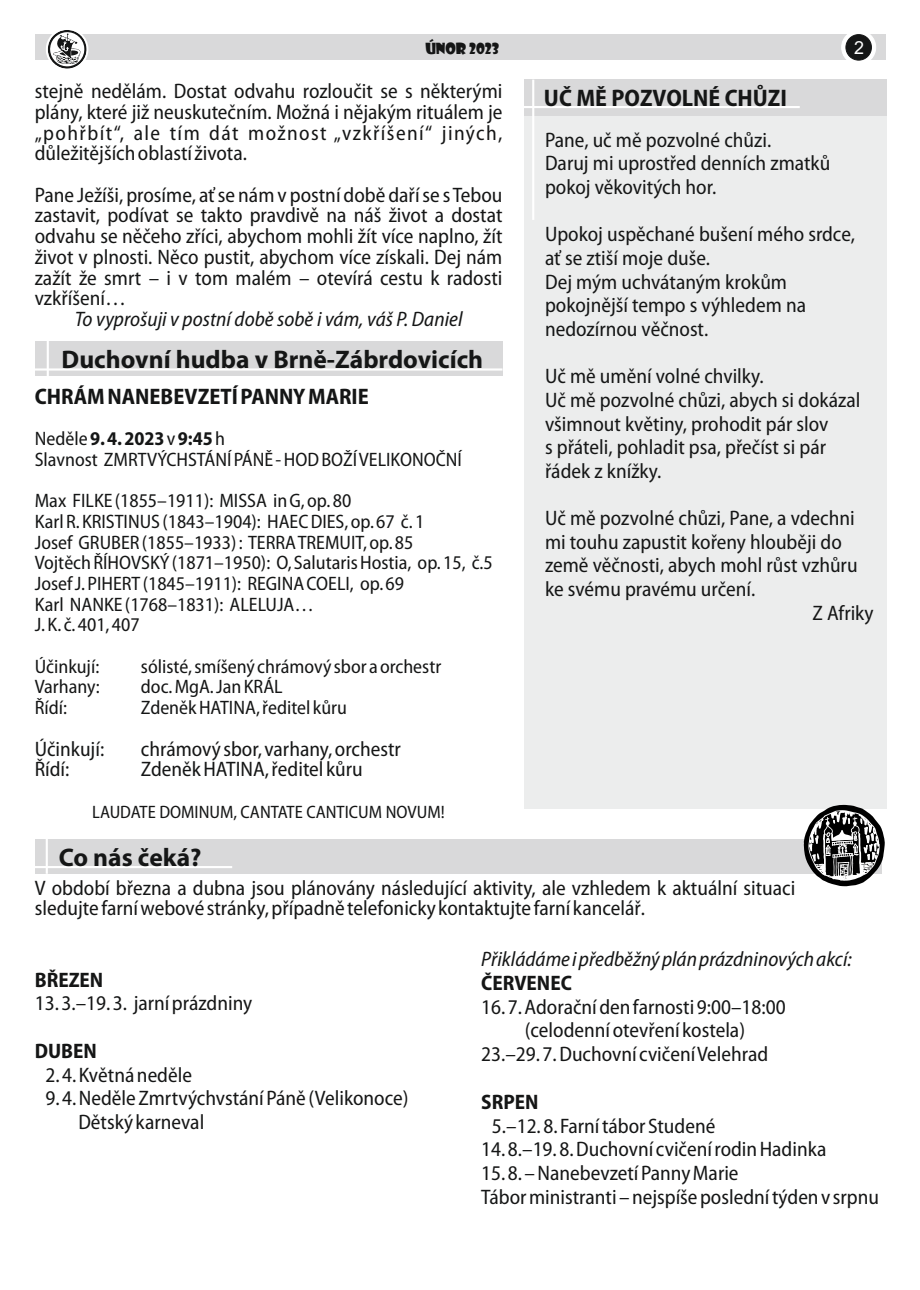
<style>
.page{position:relative;width:920px;height:1290px;background:#fff}
.page>*{position:absolute;margin:0;border:0;box-sizing:border-box;transform-origin:0 0}
.t1{font:700 25.5px "Myriad Pro";color:#151616}
.t2{font:700 semi-condensed 24px "Myriad Pro";color:#151616}
.t3{font:700 semi-condensed 22.5px "Myriad Pro";color:#151616}
.t4{font:semi-condensed 21px/23.7px "Myriad Pro";color:#151616}
.t5{font:italic semi-condensed 21px "Myriad Pro";color:#151616}
.t6{font:700 semi-condensed 21px "Myriad Pro";color:#151616}
.t7{font:semi-condensed 19.5px/20.7px "Myriad Pro";color:#151616}
.t8{font:semi-condensed 18px "Myriad Pro";color:#151616}
.t9{font:18px "Arial";color:#fff}
.t10{font:15px "Showcard Gothic";color:#151616}
.s1{font-weight:700}
</style>
<div class="page">
<div style="left:35px;top:35px;width:850px;height:25px;background:#d9d9da"></div>
<div style="left:841px;top:30px;width:35px;height:35px;background:#fff;border:1px solid #fff;border-radius:50%"></div>
<div style="left:845px;top:34px;width:27px;height:27px;background:#151616;border:1px solid #151616;border-radius:50%"></div>
<div style="left:524px;top:80px;width:363px;height:729px;background:#eceded"></div>
<div style="left:524px;top:80px;width:363px;height:36px;background:#d9d9da"></div>
<hr style="left:524px;top:106px;width:276px;height:2px;background:#fff">
<svg style="left:46px;top:30px;width:42px;height:39px"></svg>
<div style="left:35px;top:839px;width:846px;height:35px;background:#d9d9da"></div>
<hr style="left:35px;top:866px;width:197px;height:2px;background:#fff">
<hr style="left:46px;top:838px;width:2px;height:36px;background:#fff">
<svg style="left:804px;top:805px;width:81px;height:81px"></svg>
<hr style="left:532px;top:80px;width:2px;height:140px;background:#fff">
<div style="left:35px;top:342px;width:467px;height:34px;background:#d9d9da"></div>
<hr style="left:35px;top:368px;width:467px;height:3px;background:#fff">
<hr style="left:47px;top:341px;width:2px;height:35px;background:#fff">
<p class="t10" style="left:425px;top:42px;width:75px">ÚNOR 2023</p>
<p class="t9" style="left:854px;top:40px;width:12px">2</p>
<p class="t2" style="left:544px;top:88px;width:245px">UČ MĚ POZVOLNÉ CHŮZI</p>
<p class="t4" style="left:545px;top:130px;width:287px">Pane, uč mě pozvolné chůzi.<br>Daruj mi uprostřed denních zmatků pokoj věkovitých hor.</p>
<p class="t4" style="left:545px;top:224px;width:311px">Upokoj uspěchané bušení mého srdce, ať se ztiší moje duše.<br>Dej mým uchvátaným krokům pokojnější tempo s výhledem na nedozírnou věčnost.</p>
<p class="t4" style="left:545px;top:366px;width:317px">Uč mě umění volné chvilky.<br>Uč mě pozvolné chůzi, abych si dokázal všimnout květiny, prohodit pár slov<br>s přáteli, pohladit psa, přečíst si pár řádek z knížky.</p>
<p class="t4" style="left:545px;top:508px;width:311px">Uč mě pozvolné chůzi, Pane, a vdechni</p>
<p class="t4" style="left:545px;top:532px;width:298px">mi touhu zapustit kořeny hlouběji do</p>
<p class="t4" style="left:545px;top:555px;width:314px">země věčnosti, abych mohl růst vzhůru</p>
<p class="t4" style="left:545px;top:579px;width:212px">ke svému pravému určení.</p>
<p class="t4" style="left:812px;top:603px;width:63px">Z Afriky</p>
<p class="t4" style="left:35px;top:83px;width:469px;line-height:20.7px;text-align:justify">stejně nedělám. Dostat odvahu rozloučit se s některými plány, které již neuskutečním. Možná i nějakým rituálem je „pohřbít“, ale tím dát možnost „vzkříšení“ jiných, důležitějších oblastí života.</p>
<p class="t4" style="left:35px;top:186px;width:469px;line-height:20.7px;text-align:justify">Pane Ježíši, prosíme, ať se nám v postní době daří se s Tebou zastavit, podívat se takto pravdivě na náš život a dostat odvahu se něčeho zříci, abychom mohli žít více naplno, žít život v plnosti. Něco pustit, abychom více získali. Dej nám zažít že smrt – i v tom malém – otevírá cestu k radosti vzkříšení…</p>
<p class="t5" style="left:75px;top:310px;width:389px">To vyprošuji v postní době sobě i vám, váš P. Daniel</p>
<p class="t1" style="left:62px;top:349px;width:423px">Duchovní hudba v Brně-Zábrdovicích</p>
<p class="t3" style="left:35px;top:387px;width:336px">CHRÁM NANEBEVZETÍ PANNY MARIE</p>
<p class="t7" style="left:35px;top:430px;width:429px">Neděle <span class="s1">9. 4. 2023</span> v <span class="s1">9:45</span> h<br>Slavnost ZMRTVÝCHSTÁNÍ PÁNĚ - HOD BOŽÍ VELIKONOČNÍ</p>
<p class="t7" style="left:35px;top:492px;width:460px">Max FILKE (1855–1911): MISSA in G, op. 80<br>Karl R. KRISTINUS (1843–1904): HAEC DIES, op. 67 č. 1<br>Josef GRUBER (1855–1933) : TERRA TREMUIT, op. 85<br>Vojtěch ŘÍHOVSKÝ (1871–1950): O, Salutaris Hostia, op. 15, č.5<br>Josef J. PIHERT (1845–1911): REGINA COELI, op. 69<br>Karl NANKE (1768–1831): ALELUJA…<br>J. K. č. 401, 407</p>
<p class="t7" style="left:35px;top:657px;width:66px">Účinkují:</p>
<p class="t7" style="left:141px;top:657px;width:302px">sólisté, smíšený chrámový sbor a orchestr</p>
<p class="t7" style="left:35px;top:678px;width:67px">Varhany:</p>
<p class="t7" style="left:141px;top:678px;width:143px">doc. MgA. Jan KRÁL</p>
<p class="t7" style="left:35px;top:699px;width:34px">Řídí:</p>
<p class="t7" style="left:141px;top:699px;width:207px">Zdeněk HATINA, ředitel kůru</p>
<p class="t4" style="left:35px;top:738px;width:71px">Účinkují:</p>
<p class="t4" style="left:141px;top:738px;width:261px">chrámový sbor, varhany, orchestr</p>
<p class="t4" style="left:35px;top:759px;width:36px">Řídí:</p>
<p class="t4" style="left:141px;top:759px;width:223px">Zdeněk HATINA, ředitel kůru</p>
<p class="t8" style="left:92px;top:804px;width:354px">LAUDATE DOMINUM, CANTATE CANTICUM NOVUM!</p>
<p class="t1" style="left:59px;top:847px;width:144px">Co nás čeká?</p>
<p class="t4" style="left:35px;top:879px;width:762px;line-height:20.7px">V období března a dubna jsou plánovány následující aktivity, ale vzhledem k aktuální situaci sledujte farní webové stránky, případně telefonicky kontaktujte farní kancelář.</p>
<p class="t6" style="left:35px;top:971px;width:70px">BŘEZEN</p>
<p class="t4" style="left:35px;top:993px;width:219px">13. 3.–19. 3. jarní prázdniny</p>
<p class="t6" style="left:35px;top:1042px;width:64px">DUBEN</p>
<p class="t4" style="left:45px;top:1064px;width:148px">2. 4. Květná neděle</p>
<p class="t4" style="left:78px;top:1088px;width:332px;text-indent:-33px">9. 4. Neděle Zmrtvýchvstání Páně (Velikonoce)<br>Dětský karneval</p>
<p class="t5" style="left:481px;top:950px;width:372px">Přikládáme i předběžný plán prázdninových akcí:</p>
<p class="t6" style="left:481px;top:974px;width:92px">ČERVENEC</p>
<p class="t4" style="left:481px;top:997px;width:306px">16. 7. Adorační den farnosti 9:00–18:00</p>
<p class="t4" style="left:525px;top:1020px;width:222px">(celodenní otevření kostela)</p>
<p class="t4" style="left:481px;top:1044px;width:289px">23.–29. 7. Duchovní cvičení Velehrad</p>
<p class="t6" style="left:481px;top:1093px;width:59px">SRPEN</p>
<p class="t4" style="left:492px;top:1116px;width:225px">5.–12. 8. Farní tábor Studené</p>
<p class="t4" style="left:481px;top:1139px;width:347px">14. 8.–19. 8. Duchovní cvičení rodin Hadinka</p>
<p class="t4" style="left:481px;top:1163px;width:399px">15. 8. – Nanebevzetí Panny Marie<br>Tábor ministranti – nejspíše poslední týden v srpnu</p>
</div>
